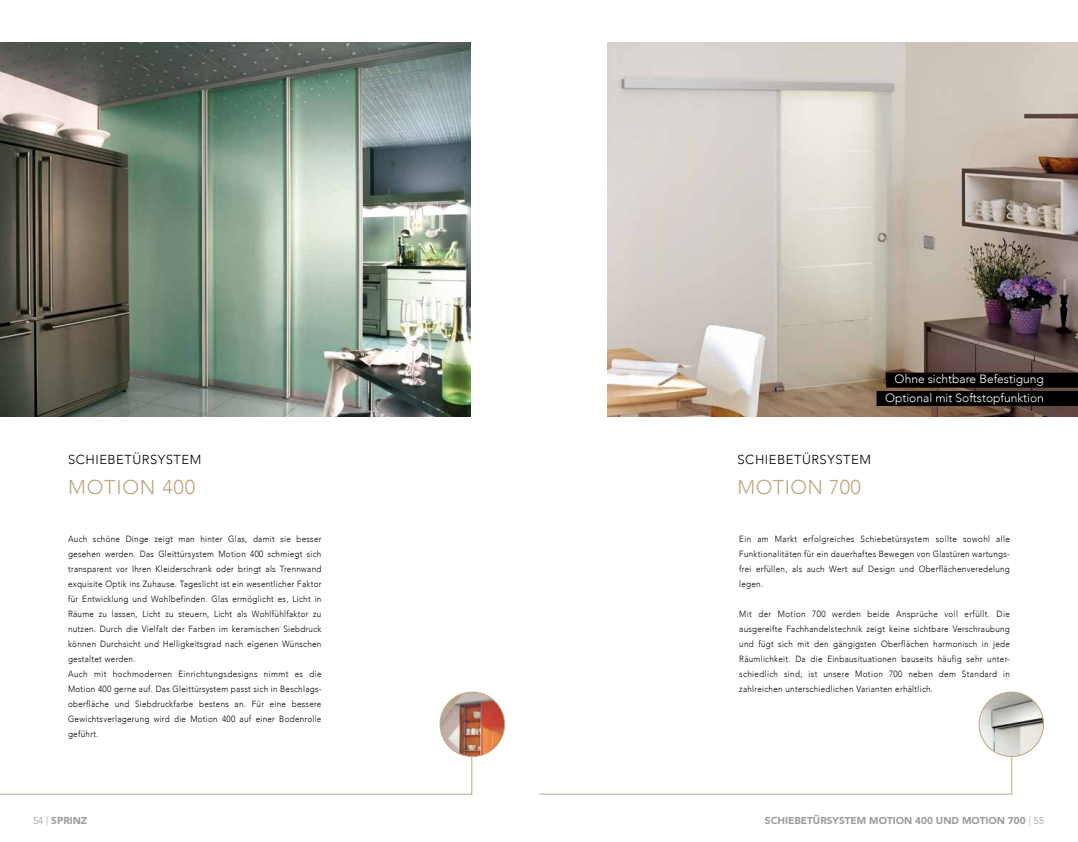
<style>
.page{position:relative;width:1078px;height:842px;background:#fff}
.page>*{position:absolute;margin:0;border:0;box-sizing:border-box;transform-origin:0 0}
.t1{font:300 20px "Avenir";letter-spacing:.03em;color:#c0a682}
.t2{font:300 13px "Avenir";letter-spacing:.04em;color:#000}
.t3{font:300 12px/18.4px "Avenir";color:#fff;text-align:right}
.t4{font:900 10px "Avenir";color:#9c9e9f}
.t5{font:300 9px/15px "Avenir";letter-spacing:.035em;color:#000;text-align:justify;scale:.9 1}
.s1{font-weight:300}
</style>
<div class="page">
<img style="left:0;top:43px;width:471px;height:374px">
<img style="left:607px;top:43px;width:470px;height:374px">
<svg style="left:539px;top:756px;width:473px;height:39px"></svg>
<img style="left:978px;top:692px;width:65px;height:64px;border-radius:32px">
<div style="left:978px;top:692px;width:65px;height:65px;border:1px solid #c0a682;border-radius:50%"></div>
<svg style="left:0;top:734px;width:472px;height:61px"></svg>
<img style="left:440px;top:692px;width:64px;height:64px;border-radius:32px">
<div style="left:439px;top:692px;width:66px;height:65px;border:1px solid #c0a682;border-radius:50%"></div>
<div style="left:885px;top:373px;width:192px;height:15px;background:#000"></div>
<div style="left:876px;top:391px;width:201px;height:15px;background:#000"></div>
<h2 class="t2" style="left:68px;top:452px;width:135px">SCHIEBETÜRSYSTEM</h2>
<h1 class="t1" style="left:68px;top:475px;width:128px">MOTION 400</h1>
<p class="t5" style="left:68px;top:531px;width:283px;text-align:left">Auch schöne Dinge zeigt man hinter Glas, damit sie besser gesehen werden. Das Gleittürsystem Motion 400 schmiegt sich transparent vor Ihren Kleiderschrank oder bringt als Trennwand exquisite Optik ins Zuhause. Tageslicht ist ein wesentlicher Faktor für Entwicklung und Wohlbefinden. Glas ermöglicht es, Licht in Räume zu lassen, Licht zu steuern, Licht als Wohlfühlfaktor zu nutzen. Durch die Vielfalt der Farben im keramischen Siebdruck können Durchsicht und Helligkeitsgrad nach eigenen Wünschen gestaltet werden.<br>Auch mit hochmodernen Einrichtungsdesigns nimmt es die Motion 400 gerne auf. Das Gleittürsystem passt sich in Beschlags&shy;oberfläche und Siebdruckfarbe bestens an. Für eine bessere Gewichtsverlagerung wird die Motion 400 auf einer Bodenrolle geführt.</p>
<h3 class="t3" style="left:884px;top:370px;width:160px">Ohne sichtbare Befestigung<br>Optional mit Softstopfunktion</h3>
<h2 class="t2" style="left:737px;top:452px;width:135px">SCHIEBETÜRSYSTEM</h2>
<h1 class="t1" style="left:737px;top:475px;width:125px">MOTION 700</h1>
<p class="t5" style="left:739px;top:531px;width:302px">Ein am Markt erfolgreiches Schiebetürsystem sollte sowohl alle Funktionalitäten für ein dauerhaftes Bewegen von Glastüren wartungs&shy;frei erfüllen, als auch Wert auf Design und Oberflächenveredelung legen.</p>
<p class="t5" style="left:739px;top:606px;width:302px">Mit der Motion 700 werden beide Ansprüche voll erfüllt. Die ausgereifte Fachhandelstechnik zeigt keine sichtbare Verschraubung und fügt sich mit den gängigsten Oberflächen harmonisch in jede Räumlichkeit. Da die Einbausituationen bauseits häufig sehr unter&shy;schiedlich sind, ist unsere Motion 700 neben dem Standard in zahlreichen unterschiedlichen Varianten erhältlich.</p>
<p class="t4" style="left:33px;top:811px;width:56px"><span class="s1">54 |</span> SPRINZ</p>
<p class="t4" style="left:764px;top:811px;width:280px">SCHIEBETÜRSYSTEM MOTION 400 UND MOTION 700 <span class="s1">| 55</span></p>
</div>
